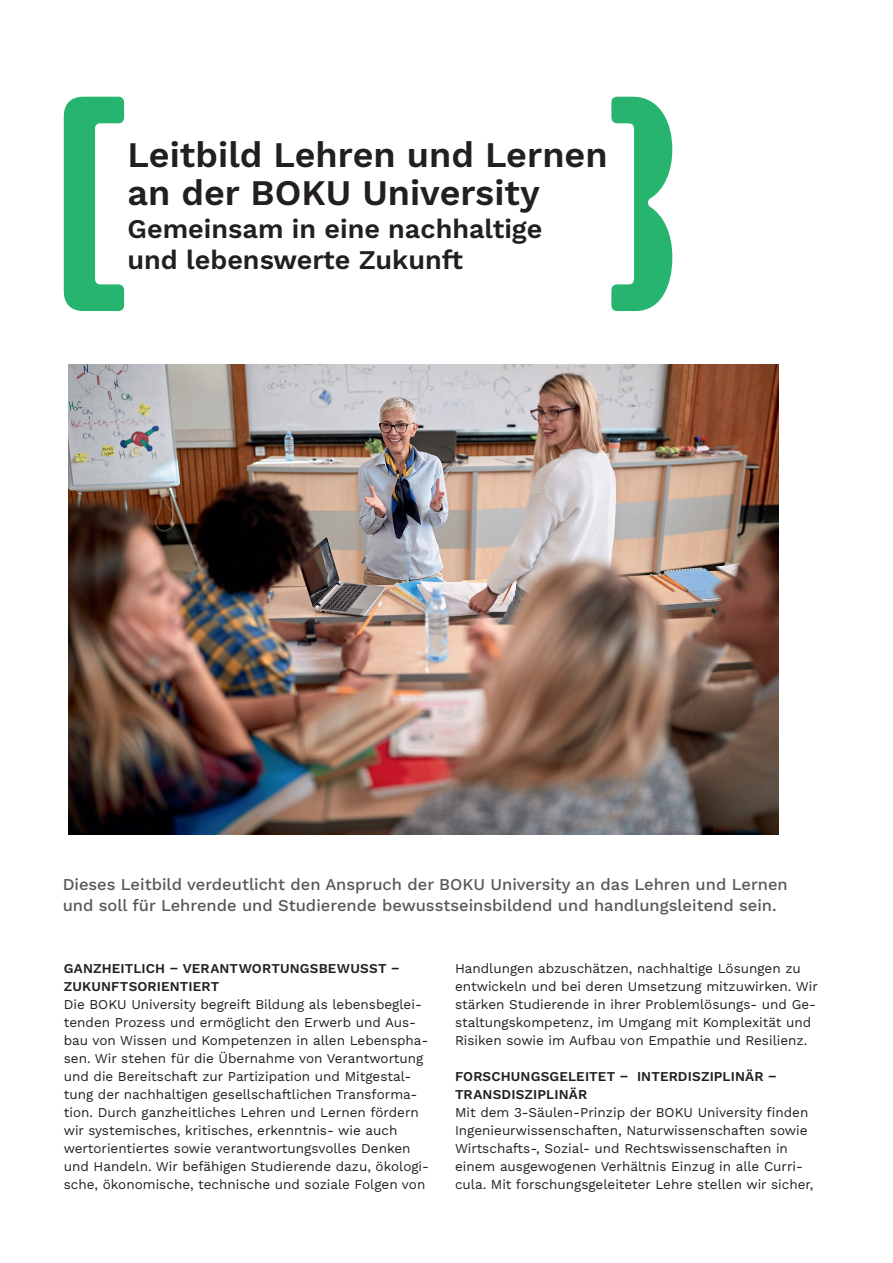
<style>
.page{position:relative;width:893px;height:1263px;background:#fff}
.page>*{position:absolute;margin:0;border:0;box-sizing:border-box;transform-origin:0 0}
.H1_Titel_COVER{font:600 36px/37.5px "Work Sans";color:#231f20}
.H1_Titel_COVER-2{font:600 27px "Work Sans";color:#231f20}
.P-Vorspann{font:500 16.5px/21px "Work Sans";color:#57585a}
.P-_Brot{font:13.5px/18px "Work Sans";color:#231f20}
.H4-Zwischentitel{font:600 13.5px/18px "Work Sans";letter-spacing:.01em;color:#231f20}
</style>
<div class="page">
<svg style="left:64px;top:97px;width:61px;height:214px"></svg>
<svg style="left:611px;top:97px;width:61px;height:214px"></svg>
<img style="left:68px;top:365px;width:711px;height:469px">
<h1 class="H1_Titel_COVER" style="left:128px;top:135px;width:482px">Leitbild Lehren und Lernen an der BOKU University</h1>
<h1 class="H1_Titel_COVER-2" style="left:128px;top:208px;width:416px">Gemeinsam in eine nachhaltige</h1>
<h1 class="H1_Titel_COVER-2" style="left:128px;top:240px;width:337px">und lebenswerte Zukunft</h1>
<p class="P-Vorspann" style="left:63px;top:874px;width:727px">Dieses Leitbild verdeutlicht den Anspruch der BOKU University an das Lehren und Lernen und soll für Lehrende und Studierende bewusstseinsbildend und handlungsleitend sein.</p>
<p class="H4-Zwischentitel" style="left:64px;top:958px;width:338px">GANZHEITLICH – VERANTWORTUNGSBEWUSST –</p>
<p class="H4-Zwischentitel" style="left:64px;top:976px;width:157px">ZUKUNFTSORIENTIERT</p>
<p class="P-_Brot" style="left:64px;top:994px;width:367px">Die BOKU University begreift Bildung als lebensbeglei&shy;tenden Prozess und ermöglicht den Erwerb und Aus&shy;bau von Wissen und Kompetenzen in allen Lebenspha&shy;sen. Wir stehen für die Übernahme von Verantwortung und die Bereitschaft zur Partizipation und Mitgestal&shy;tung der nachhaltigen gesellschaftlichen Transforma&shy;tion. Durch ganzheitliches Lehren und Lernen fördern wir systemisches, kritisches, erkenntnis- wie auch wertorientiertes sowie verantwortungsvolles Denken und Handeln. Wir befähigen Studierende dazu, ökologi&shy;sche, ökonomische, technische und soziale Folgen von</p>
<p class="P-_Brot" style="left:455px;top:958px;width:364px">Handlungen abzuschätzen, nachhaltige Lösungen zu entwickeln und bei deren Umsetzung mitzuwirken. Wir stärken Studierende in ihrer Problemlösungs- und Ge&shy;staltungskompetenz, im Umgang mit Komplexität und Risiken sowie im Aufbau von Empathie und Resilienz.</p>
<p class="H4-Zwischentitel" style="left:455px;top:1066px;width:323px">FORSCHUNGSGELEITET – INTERDISZIPLINÄR –<br>TRANSDISZIPLINÄR</p>
<p class="P-_Brot" style="left:455px;top:1102px;width:360px">Mit dem 3-Säulen-Prinzip der BOKU University finden Ingenieurwissenschaften, Naturwissenschaften sowie Wirtschafts-, Sozial- und Rechtswissenschaften in einem ausgewogenen Verhältnis Einzug in alle Curri&shy;cula. Mit forschungsgeleiteter Lehre stellen wir sicher,</p>
</div>
